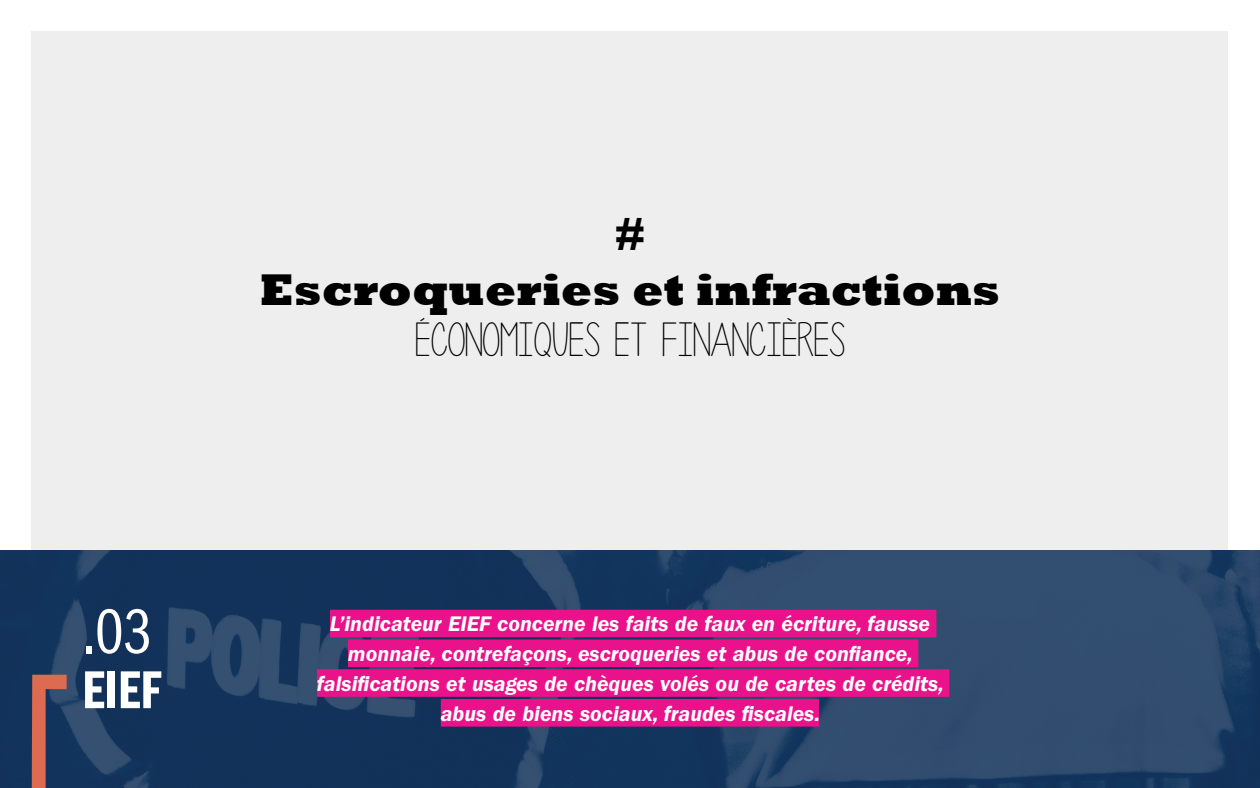
<style>
.page{position:relative;width:1260px;height:788px;background:#fff}
.page>*{position:absolute;margin:0;border:0;box-sizing:border-box;transform-origin:0 0}
.t1{font:64.92px "ITC Franklin Gothic Std Bk Cp";color:#fff}
.t2{font:55.12px "ITC Franklin Gothic Std Dm Cp";color:#fff}
.t3{font:48.21px "Penelope Anne";color:#000001}
.t4{font:800 45.59px/54.7px "Rockwell";color:#000001;text-align:center}
.t5{font:italic 600 21.88px/29.8px "ITC Franklin Gothic Std";color:#fff;text-align:center}
</style>
<div class="page">
<div style="left:32px;top:32px;width:1196px;height:724px;background:#edeeed"></div>
<img style="left:0;top:550px;width:1260px;height:238px">
<svg style="left:32px;top:674px;width:35px;height:114px;background:#714f58"></svg>
<div style="left:330px;top:609px;width:606px;height:28px;background:#ea128a"></div>
<div style="left:348px;top:639px;width:570px;height:28px;background:#ea128a"></div>
<div style="left:317px;top:669px;width:632px;height:27px;background:#ea128a"></div>
<div style="left:441px;top:699px;width:378px;height:27px;background:#ea128a"></div>
<h3 class="t4" style="left:260px;top:208px;width:742px">#<br>Escroqueries et infractions</h3>
<h3 class="t3" style="left:415px;top:316px;width:432px">ÉCONOMIQUES ET FINANCIÈRES</h3>
<h1 class="t1" style="left:82px;top:596px;width:70px">.03</h1>
<h2 class="t2" style="left:82px;top:659px;width:80px">EIEF</h2>
<p class="t5" style="left:317px;top:609px;width:629px">L’indicateur EIEF concerne les faits de faux en écriture, fausse monnaie, contrefaçons, escroqueries et abus de confiance, falsifications et usages de chèques volés ou de cartes de crédits, abus de biens sociaux, fraudes fiscales.</p>
</div>
